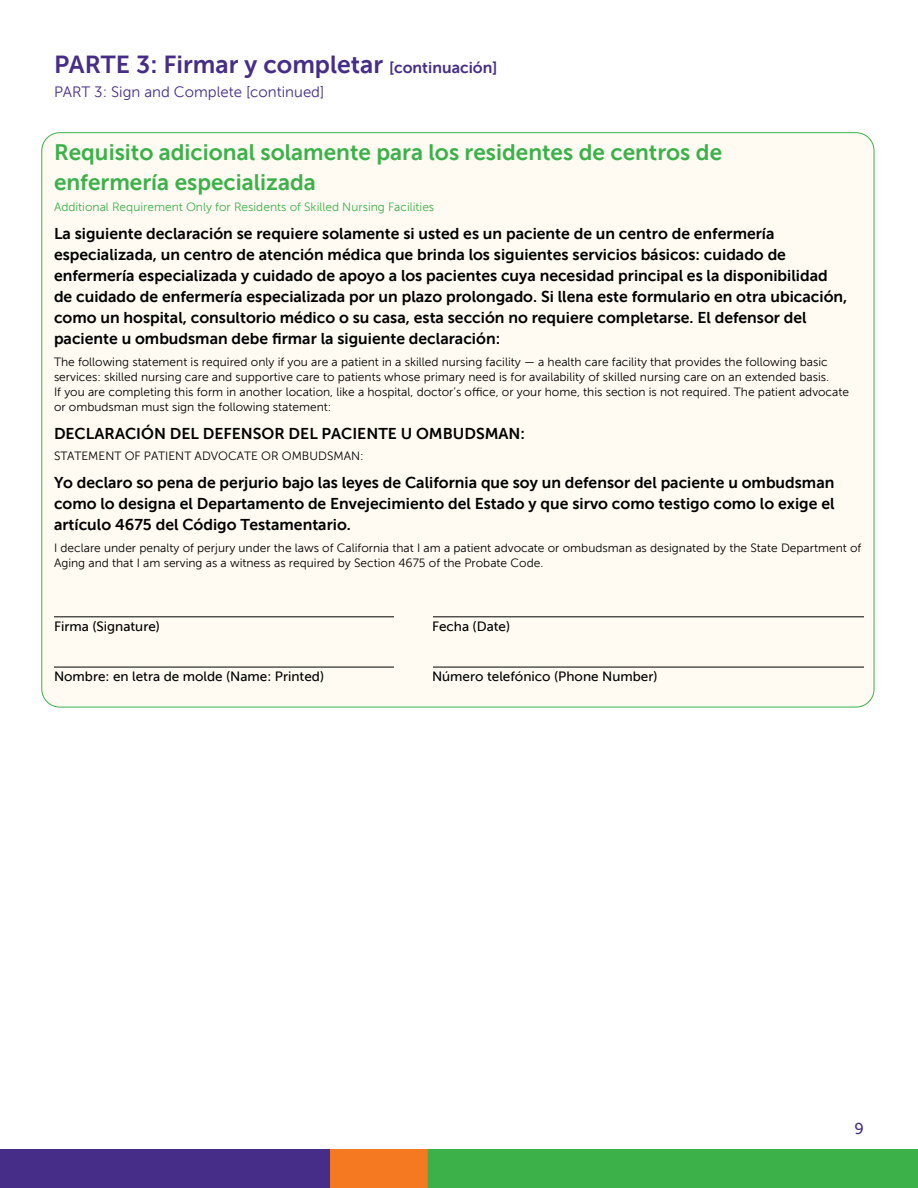
<style>
.page{position:relative;width:918px;height:1188px;background:#fff}
.page>*{position:absolute;margin:0;border:0;box-sizing:border-box;transform-origin:0 0}
.t1{font:24.75px "Museo Sans 700";color:#462d87}
.t2{font:22.5px/30px "Museo Sans 700";color:#3cb14a}
.t3{font:15.75px/21px "Museo Sans 700";color:#010101}
.t4{font:15.75px "Museo Sans 500";color:#462d87}
.t5{font:15px "Museo Sans 300";color:#462d87}
.t6{font:13.5px "Museo Sans 500";color:#010101}
.t7{font:12px/15px "Museo Sans 300";color:#010101}
.t8{font:12px "Museo Sans 300";color:#3cb14a}
.s1{font-size:15.75px}
</style>
<div class="page">
<svg style="left:0;top:1149px;width:918px;height:39px;background:#537b5b"></svg>
<div style="left:42px;top:133px;width:832px;height:574px;background:#fffbf3;border-radius:18px"></div>
<hr style="left:54px;top:616px;width:810px;height:1px;background:#010101">
<hr style="left:54px;top:667px;width:810px;height:1px;background:#010101">
<div style="left:394px;top:602px;width:39px;height:81px;background:#fffbf3"></div>
<h1 class="t1" style="left:54px;top:50px;width:445px">PARTE 3: Firmar y completar <span class="s1">[continuación]</span></h1>
<p class="t5" style="left:54px;top:84px;width:272px">PART 3: Sign and Complete [continued]</p>
<h2 class="t2" style="left:54px;top:137px;width:670px">Requisito adicional solamente para los residentes de centros de enfermería especializada</h2>
<p class="t8" style="left:54px;top:201px;width:382px">Additional Requirement Only for Residents of Skilled Nursing Facilities</p>
<p class="t3" style="left:54px;top:223px;width:795px">La siguiente declaración se requiere solamente si usted es un paciente de un centro de enfermería especializada, un centro de atención médica que brinda los siguientes servicios básicos: cuidado de enfermería especializada y cuidado de apoyo a los pacientes cuya necesidad principal es la disponibilidad de cuidado de enfermería especializada por un plazo prolongado. Si llena este formulario en otra ubicación, como un hospital, consultorio médico o su casa, esta sección no requiere completarse. El defensor del paciente u ombudsman debe firmar la siguiente declaración:</p>
<p class="t7" style="left:54px;top:354px;width:797px">The following statement is required only if you are a patient in a skilled nursing facility — a health care facility that provides the following basic services: skilled nursing care and supportive care to patients whose primary need is for availability of skilled nursing care on an extended basis.<br>If you are completing this form in another location, like a hospital, doctor’s office, or your home, this section is not required. The patient advocate or ombudsman must sign the following statement:</p>
<p class="t3" style="left:54px;top:423px;width:473px">DECLARACIÓN DEL DEFENSOR DEL PACIENTE U OMBUDSMAN:</p>
<p class="t7" style="left:54px;top:449px;width:311px">STATEMENT OF PATIENT ADVOCATE OR OMBUDSMAN:</p>
<p class="t3" style="left:54px;top:472px;width:782px;text-align:justify">Yo declaro so pena de perjurio bajo las leyes de California que soy un defensor del paciente u ombudsman como lo designa el Departamento de Envejecimiento del Estado y que sirvo como testigo como lo exige el artículo 4675 del Código Testamentario.</p>
<p class="t7" style="left:54px;top:540px;width:809px">I declare under penalty of perjury under the laws of California that I am a patient advocate or ombudsman as designated by the State Department of<br>Aging and that I am serving as a witness as required by Section 4675 of the Probate Code.</p>
<p class="t6" style="left:54px;top:619px;width:107px">Firma (Signature)</p>
<p class="t6" style="left:432px;top:619px;width:80px">Fecha (Date)</p>
<p class="t6" style="left:54px;top:669px;width:272px">Nombre: en letra de molde (Name: Printed)</p>
<p class="t6" style="left:432px;top:669px;width:227px">Número telefónico (Phone Number)</p>
<p class="t4" style="left:855px;top:1120px;width:11px">9</p>
</div>
